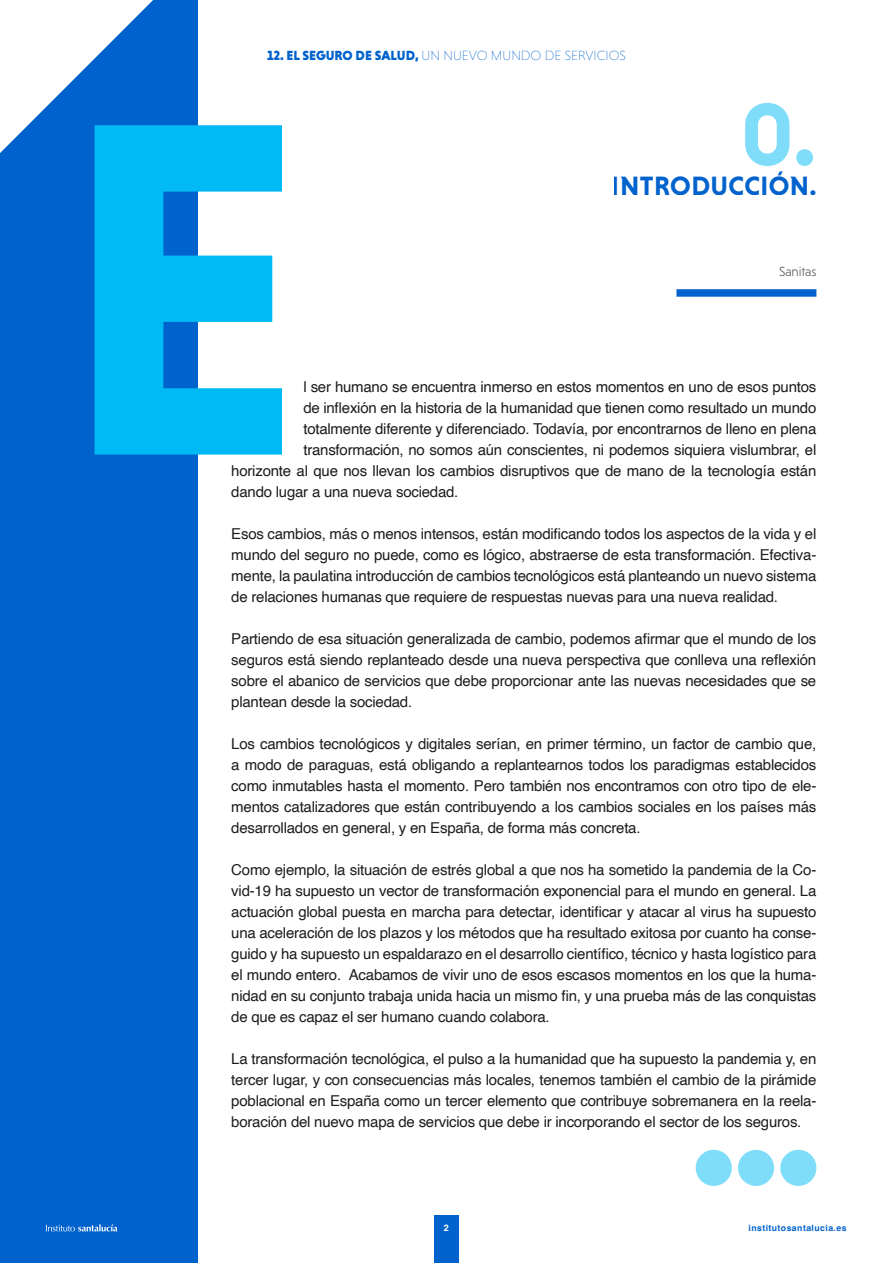
<style>
.page{position:relative;width:893px;height:1263px;background:#fff}
.page>*{position:absolute;margin:0;border:0;box-sizing:border-box;transform-origin:0 0}
.t1{font:700 484.35px "Niveau Grotesk";color:#00b9f5}
.t2{font:700 90px "Niveau Grotesk";color:#80ddfa}
.t3{font:700 27px "Niveau Grotesk";letter-spacing:.015em;color:#0062cc}
.t4{font:15px/21px "Helvetica";letter-spacing:-.015em;color:#1d1d1b;text-align:justify}
.t5{font:200 13.5px "Niveau Grotesk";color:#0062cc}
.t6{font:300 13.5px "Niveau Grotesk";letter-spacing:-.01em;color:#575756}
.t7{font:700 9px "Helvetica";color:#fff}
.t8{font:700 8.7px "Helvetica";letter-spacing:.05em;color:#0062cc}
.s1{font-weight:900}
</style>
<div class="page">
<div style="left:0;top:0;width:197px;height:1263px;background:#0062cc"></div>
<svg style="left:0;top:0;width:153px;height:153px"></svg>
<div style="left:696px;top:1150px;width:36px;height:36px;background:#80ddfa;border-radius:50%"></div>
<div style="left:738px;top:1150px;width:36px;height:36px;background:#80ddfa;border-radius:50%"></div>
<div style="left:780px;top:1150px;width:36px;height:36px;background:#80ddfa;border-radius:50%"></div>
<div style="left:676px;top:289px;width:140px;height:8px;background:#0062cc"></div>
<div style="left:434px;top:1215px;width:25px;height:48px;background:#0062cc"></div>
<svg style="left:46px;top:1224px;width:71px;height:7px"></svg>
<p class="t5" style="left:267px;top:48px;width:360px"><span class="s1">12. EL SEGURO DE SALUD,</span> UN NUEVO MUNDO DE SERVICIOS</p>
<h2 class="t2" style="left:741px;top:83px;width:77px">0.</h2>
<h3 class="t3" style="left:612px;top:170px;width:206px">INTRODUCCIÓN.</h3>
<h1 class="t1" style="left:58px;top:11px;width:252px">E</h1>
<p class="t6" style="left:779px;top:263px;width:39px">Sanitas</p>
<p class="t4" style="left:303px;top:376px;width:514px">l ser humano se encuentra inmerso en estos momentos en uno de esos puntos</p>
<p class="t4" style="left:303px;top:397px;width:514px">de inflexión en la historia de la humanidad que tienen como resultado un mundo</p>
<p class="t4" style="left:303px;top:418px;width:514px">totalmente diferente y diferenciado. Todavía, por encontrarnos de lleno en plena</p>
<p class="t4" style="left:303px;top:439px;width:514px">transformación, no somos aún conscientes, ni podemos siquiera vislumbrar, el</p>
<p class="t4" style="left:231px;top:460px;width:586px">horizonte al que nos llevan los cambios disruptivos que de mano de la tecnología están</p>
<p class="t4" style="left:231px;top:481px;width:229px">dando lugar a una nueva sociedad.</p>
<p class="t4" style="left:231px;top:523px;width:586px">Esos cambios, más o menos intensos, están modificando todos los aspectos de la vida y el mundo del seguro no puede, como es lógico, abstraerse de esta transformación. Efectiva&shy;mente, la paulatina introducción de cambios tecnológicos está planteando un nuevo sistema de relaciones humanas que requiere de respuestas nuevas para una nueva realidad.</p>
<p class="t4" style="left:231px;top:628px;width:586px">Partiendo de esa situación generalizada de cambio, podemos afirmar que el mundo de los seguros está siendo replanteado desde una nueva perspectiva que conlleva una reflexión sobre el abanico de servicios que debe proporcionar ante las nuevas necesidades que se plantean desde la sociedad.</p>
<p class="t4" style="left:231px;top:733px;width:586px">Los cambios tecnológicos y digitales serían, en primer término, un factor de cambio que, a modo de paraguas, está obligando a replantearnos todos los paradigmas establecidos como inmutables hasta el momento. Pero también nos encontramos con otro tipo de ele&shy;mentos catalizadores que están contribuyendo a los cambios sociales en los países más desarrollados en general, y en España, de forma más concreta.</p>
<p class="t4" style="left:231px;top:859px;width:586px">Como ejemplo, la situación de estrés global a que nos ha sometido la pandemia de la Co&shy;vid-19 ha supuesto un vector de transformación exponencial para el mundo en general. La actuación global puesta en marcha para detectar, identificar y atacar al virus ha supuesto una aceleración de los plazos y los métodos que ha resultado exitosa por cuanto ha conse&shy;guido y ha supuesto un espaldarazo en el desarrollo científico, técnico y hasta logístico para el mundo entero. Acabamos de vivir uno de esos escasos momentos en los que la huma&shy;nidad en su conjunto trabaja unida hacia un mismo fin, y una prueba más de las conquistas de que es capaz el ser humano cuando colabora.</p>
<p class="t4" style="left:231px;top:1048px;width:586px">La transformación tecnológica, el pulso a la humanidad que ha supuesto la pandemia y, en tercer lugar, y con consecuencias más locales, tenemos también el cambio de la pirámide poblacional en España como un tercer elemento que contribuye sobremanera en la reela&shy;boración del nuevo mapa de servicios que debe ir incorporando el sector de los seguros.</p>
<p class="t7" style="left:444px;top:1223px;width:7px">2</p>
<p class="t8" style="left:748px;top:1223px;width:100px">institutosantalucia.es</p>
</div>
